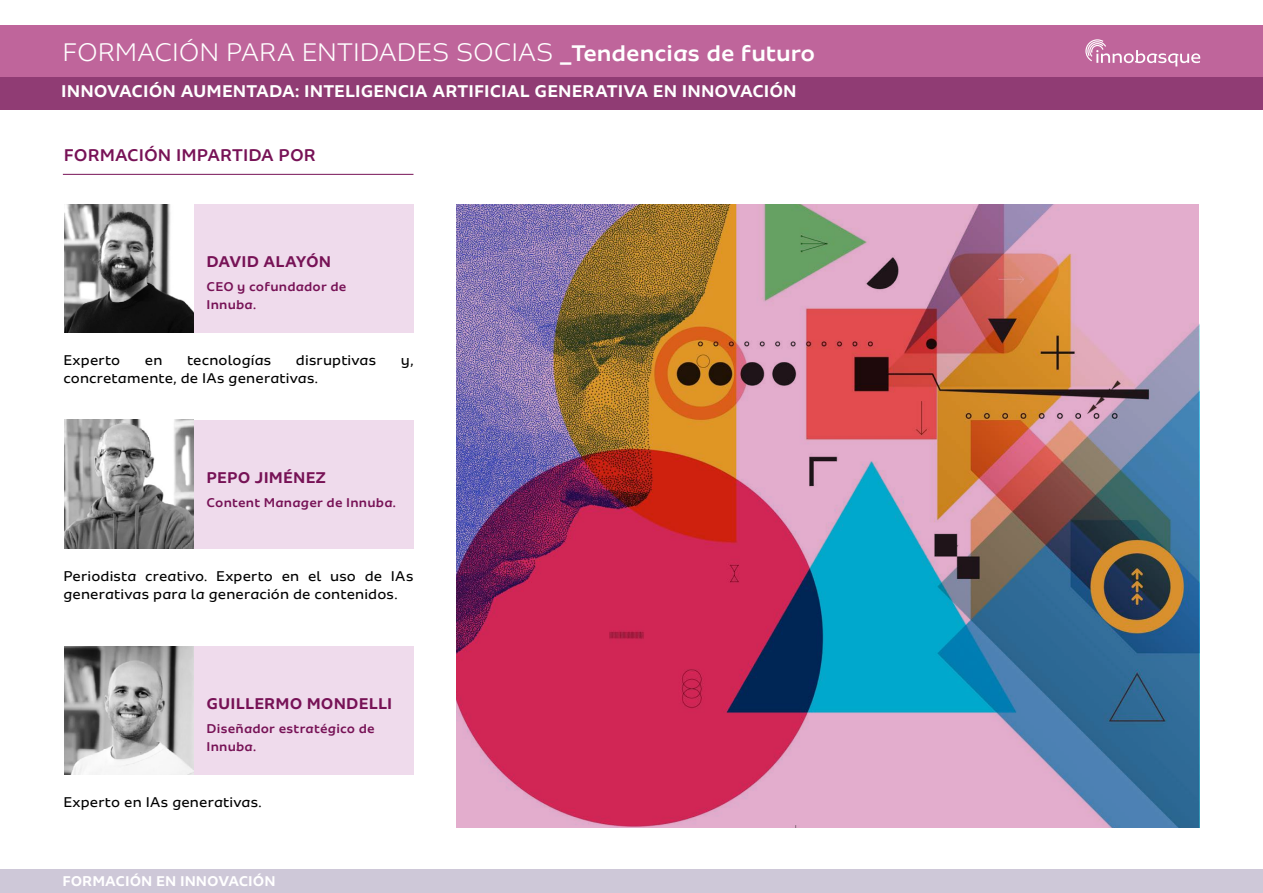
<style>
.page{position:relative;width:1263px;height:893px;background:#fff}
.page>*{position:absolute;margin:0;border:0;box-sizing:border-box;transform-origin:0 0}
.t1{font:300 27px "Sua";color:#fff}
.t2{font:500 24px "Sua";color:#fff}
.t3{font:700 18px "Sua";letter-spacing:.005em;color:#fff}
.t4{font:500 18px "Sua";letter-spacing:.005em;color:#771256}
.t5{font:700 16.5px "Sua";letter-spacing:.01em;color:#771256}
.t6{font:15px/18px "Sua";letter-spacing:.01em;color:#000}
.t7{font:700 15px "Sua";color:#fff}
.t8{font:500 13.5px/18px "Sua";letter-spacing:.015em;color:#771256}
</style>
<div class="page">
<div style="left:0;top:26px;width:1263px;height:52px;background:#bf659b"></div>
<svg style="left:1085px;top:39px;width:115px;height:27px"></svg>
<div style="left:0;top:870px;width:1263px;height:23px;background:#cec8d8"></div>
<hr style="left:63px;top:174px;width:350px;height:1px;background:#771256">
<div style="left:0;top:77px;width:1263px;height:32px;background:#903c74"></div>
<div style="left:175px;top:204px;width:238px;height:128px;background:#efdbec"></div>
<div style="left:175px;top:420px;width:238px;height:128px;background:#efdbec"></div>
<div style="left:175px;top:646px;width:238px;height:128px;background:#efdbec"></div>
<img style="left:65px;top:204px;width:128px;height:128px">
<img style="left:65px;top:420px;width:128px;height:128px">
<img style="left:65px;top:646px;width:128px;height:128px">
<img style="left:456px;top:204px;width:743px;height:624px">
<h1 class="t1" style="left:63px;top:38px;width:492px">FORMACIÓN PARA ENTIDADES SOCIAS</h1>
<h2 class="t2" style="left:560px;top:39px;width:256px">_Tendencias de futuro</h2>
<p class="t3" style="left:61px;top:80px;width:737px">INNOVACIÓN AUMENTADA: INTELIGENCIA ARTIFICIAL GENERATIVA EN INNOVACIÓN</p>
<p class="t4" style="left:64px;top:145px;width:253px">FORMACIÓN IMPARTIDA POR</p>
<p class="t5" style="left:207px;top:252px;width:126px">DAVID ALAYÓN</p>
<p class="t8" style="left:207px;top:278px;width:142px">CEO y cofundador de<br>Innuba.</p>
<p class="t6" style="left:63px;top:351px;width:58px">Experto</p>
<p class="t6" style="left:145px;top:351px;width:19px">en</p>
<p class="t6" style="left:187px;top:351px;width:86px">tecnologías</p>
<p class="t6" style="left:296px;top:351px;width:82px">disruptivas</p>
<p class="t6" style="left:401px;top:351px;width:14px">y,</p>
<p class="t6" style="left:63px;top:369px;width:256px">concretamente, de IAs generativas.</p>
<p class="t5" style="left:207px;top:468px;width:121px">PEPO JIMÉNEZ</p>
<p class="t8" style="left:207px;top:494px;width:191px">Content Manager de Innuba.</p>
<p class="t6" style="left:63px;top:566px;width:352px">Periodista creativo. Experto en el uso de IAs generativas para la generación de contenidos.</p>
<p class="t5" style="left:207px;top:694px;width:187px">GUILLERMO MONDELLI</p>
<p class="t8" style="left:207px;top:720px;width:170px">Diseñador estratégico de<br>Innuba.</p>
<p class="t6" style="left:63px;top:793px;width:200px">Experto en IAs generativas.</p>
<p class="t7" style="left:63px;top:872px;width:215px">FORMACIÓN EN INNOVACIÓN</p>
</div>
